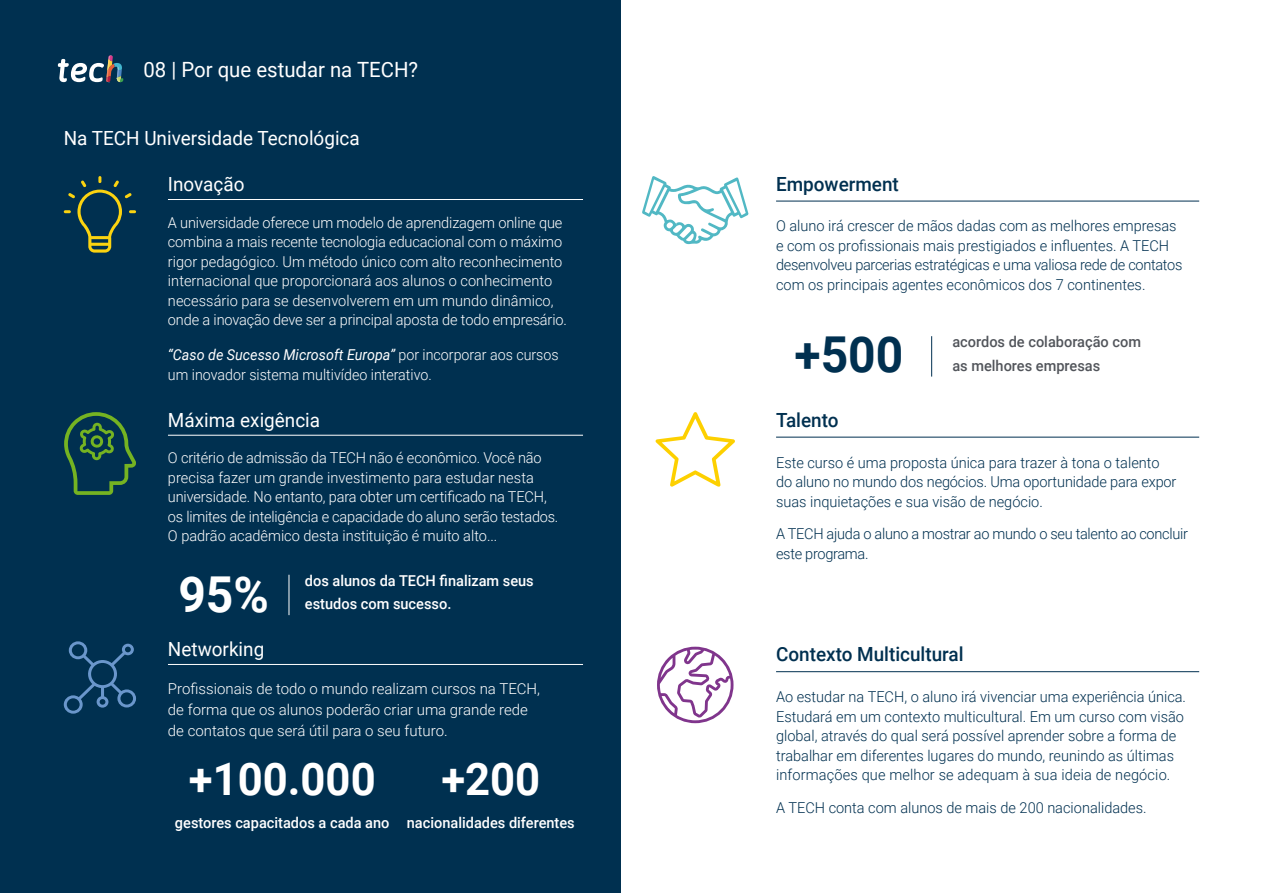
<style>
.page{position:relative;width:1263px;height:893px;background:#fff}
.page>*{position:absolute;margin:0;border:0;box-sizing:border-box;transform-origin:0 0}
.t1{font:700 49.5px "Roboto";color:#003050}
.t2{font:700 49.5px "Roboto";color:#fff}
.t3{font:700 45px "Roboto";color:#fff}
.t4{font:21px "Roboto";color:#fff}
.t5{font:19.5px "Roboto";color:#fff}
.t6{font:500 19.5px "Roboto";color:#003050}
.t7{font:300 15px/19.5px "Roboto";color:#fff}
.t8{font:300 15px/19.5px "Roboto";color:#003050}
.t9{font:500 15px "Roboto";color:#fff}
.t10{font:300 15px/19.5px "Roboto";color:#fff;scale:.95 1}
.t11{font:300 15px/19.5px "Roboto";letter-spacing:-.02em;color:#003050}
.t12{font:500 15px "Roboto";color:#52555b}
.s1{font-weight:400;font-style:italic}
</style>
<div class="page">
<div style="left:0;top:0;width:621px;height:893px;background:#003050"></div>
<hr style="left:1262px;top:344px;width:1px;height:549px;background:#003050">
<svg style="left:58px;top:55px;width:65px;height:28px"></svg>
<hr style="left:776px;top:201px;width:423px;height:1px;background:#003050">
<hr style="left:931px;top:336px;width:1px;height:41px;background:#003050">
<hr style="left:168px;top:664px;width:415px;height:1px;background:#fff">
<hr style="left:168px;top:199px;width:415px;height:1px;background:#fff">
<hr style="left:289px;top:575px;width:1px;height:40px;background:#fff">
<hr style="left:168px;top:435px;width:415px;height:1px;background:#fff">
<svg style="left:64px;top:412px;width:72px;height:83px"></svg>
<hr style="left:776px;top:671px;width:423px;height:1px;background:#003050">
<hr style="left:776px;top:437px;width:423px;height:1px;background:#003050">
<svg style="left:64px;top:176px;width:72px;height:77px"></svg>
<svg style="left:64px;top:641px;width:72px;height:73px"></svg>
<svg style="left:642px;top:176px;width:107px;height:68px"></svg>
<svg style="left:657px;top:647px;width:76px;height:76px"></svg>
<svg style="left:655px;top:412px;width:80px;height:75px"></svg>
<h3 class="t4" style="left:144px;top:55px;width:276px">08 | Por que estudar na TECH?</h3>
<h3 class="t5" style="left:64px;top:125px;width:297px">Na TECH Universidade Tecnológica</h3>
<h3 class="t5" style="left:168px;top:170px;width:78px">Inovação</h3>
<p class="t7" style="left:168px;top:212px;width:400px">A universidade oferece um modelo de aprendizagem online que combina a mais recente tecnologia educacional com o máximo rigor pedagógico. Um método único com alto reconhecimento internacional que proporcionará aos alunos o conhecimento necessário para se desenvolverem em um mundo dinâmico, onde a inovação deve ser a principal aposta de todo empresário.</p>
<p class="t10" style="left:168px;top:344px;width:413px"><span class="s1">“Caso de Sucesso Microsoft Europa”</span> por incorporar aos cursos um inovador sistema multivídeo interativo.</p>
<h3 class="t5" style="left:168px;top:406px;width:154px">Máxima exigência</h3>
<p class="t7" style="left:168px;top:448px;width:392px">O critério de admissão da TECH não é econômico. Você não precisa fazer um grande investimento para estudar nesta universidade. No entanto, para obter um certificado na TECH, os limites de inteligência e capacidade do aluno serão testados.<br>O padrão acadêmico desta instituição é muito alto...</p>
<h1 class="t2" style="left:178px;top:560px;width:92px">95%</h1>
<p class="t9" style="left:305px;top:570px;width:230px">dos alunos da TECH finalizam seus</p>
<p class="t9" style="left:305px;top:593px;width:148px">estudos com sucesso.</p>
<h3 class="t5" style="left:168px;top:635px;width:98px">Networking</h3>
<p class="t7" style="left:168px;top:678px;width:374px;line-height:21px">Profissionais de todo o mundo realizam cursos na TECH, de forma que os alunos poderão criar uma grande rede de contatos que será útil para o seu futuro.</p>
<h2 class="t3" style="left:189px;top:748px;width:188px">+100.000</h2>
<p class="t9" style="left:175px;top:812px;width:216px">gestores capacitados a cada ano</p>
<h2 class="t3" style="left:441px;top:748px;width:100px">+200</h2>
<p class="t9" style="left:407px;top:812px;width:169px">nacionalidades diferentes</p>
<h3 class="t6" style="left:776px;top:170px;width:124px">Empowerment</h3>
<p class="t8" style="left:776px;top:216px;width:408px">O aluno irá crescer de mãos dadas com as melhores empresas e com os profissionais mais prestigiados e influentes. A TECH desenvolveu parcerias estratégicas e uma valiosa rede de contatos com os principais agentes econômicos dos 7 continentes.</p>
<h1 class="t1" style="left:794px;top:320px;width:110px">+500</h1>
<p class="t12" style="left:952px;top:332px;width:190px">acordos de colaboração com</p>
<p class="t12" style="left:952px;top:356px;width:149px">as melhores empresas</p>
<h3 class="t6" style="left:776px;top:406px;width:64px">Talento</h3>
<p class="t8" style="left:776px;top:452px;width:402px">Este curso é uma proposta única para trazer à tona o talento do aluno no mundo dos negócios. Uma oportunidade para expor suas inquietações e sua visão de negócio.</p>
<p class="t11" style="left:776px;top:523px;width:413px">A TECH ajuda o aluno a mostrar ao mundo o seu talento ao concluir este programa.</p>
<h3 class="t6" style="left:776px;top:641px;width:189px">Contexto Multicultural</h3>
<p class="t8" style="left:776px;top:686px;width:411px">Ao estudar na TECH, o aluno irá vivenciar uma experiência única.<br>Estudará em um contexto multicultural. Em um curso com visão global, através do qual será possível aprender sobre a forma de trabalhar em diferentes lugares do mundo, reunindo as últimas informações que melhor se adequam à sua ideia de negócio.</p>
<p class="t8" style="left:776px;top:797px;width:372px">A TECH conta com alunos de mais de 200 nacionalidades.</p>
</div>
